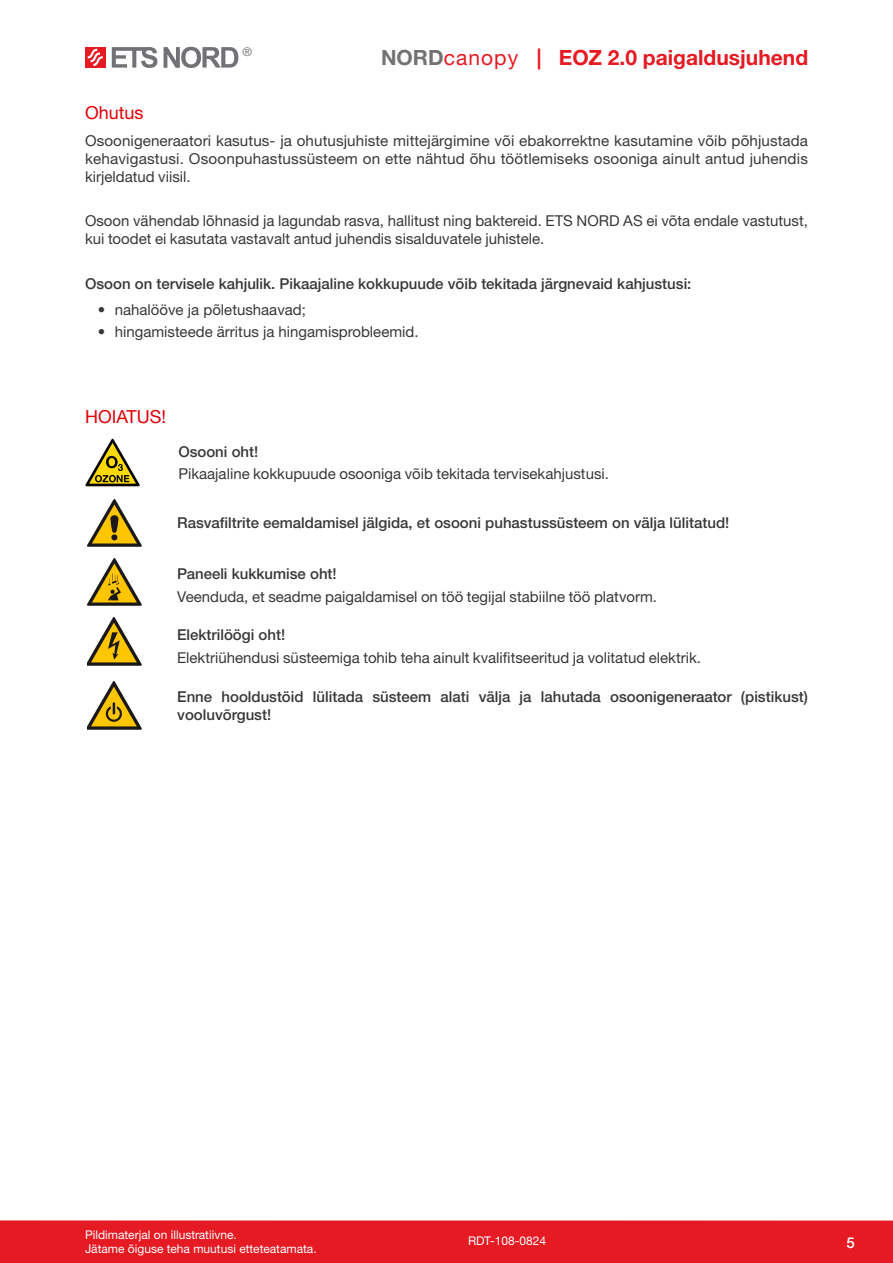
<style>
.page{position:relative;width:893px;height:1263px;background:#fff}
.page>*{position:absolute;margin:0;border:0;box-sizing:border-box;transform-origin:0 0}
.t1{font:700 21px "Helvetica Neue LTW1 G";color:#e51a23}
.Pealkiri{font:18px "Helvetica Neue LTW1 G";color:#e10008}
.Tekst{font:15px/18px "Helvetica Neue LTW1 G";color:#383839;text-align:justify}
.Näidis{font:500 15px/18px "Helvetica Neue LTW1 G";color:#383839}
.t2{font:500 15px "Helvetica Neue LTW1 G";color:#fff}
.t3{font:12px/14.4px "Helvetica Neue LTW1 G";color:#fff}
.t4{font:12px "Helvetica Neue LTW1 G";color:#737272}
.s1{color:#727272}
.s2{font-weight:400}
</style>
<div class="page">
<div style="left:0;top:1220px;width:893px;height:43px;background:#e51a23"></div>
<div style="left:85px;top:47px;width:21px;height:21px;background:#e51a23"></div>
<svg style="left:112px;top:47px;width:45px;height:21px"></svg>
<svg style="left:164px;top:47px;width:74px;height:21px"></svg>
<svg style="left:88px;top:49px;width:15px;height:17px"></svg>
<svg style="left:86px;top:440px;width:54px;height:46px"></svg>
<img style="left:87px;top:499px;width:55px;height:48px">
<img style="left:87px;top:558px;width:55px;height:48px">
<img style="left:87px;top:681px;width:54px;height:48px">
<img style="left:87px;top:618px;width:54px;height:48px">
<p class="t4" style="left:242px;top:44px;width:11px">®</p>
<h1 class="t1" style="left:381px;top:44px;width:429px"><span class="s1">NORD</span><span class="s2">canopy</span> | EOZ 2.0 paigaldusjuhend</h1>
<p class="Pealkiri" style="left:85px;top:102px;width:60px">Ohutus</p>
<p class="Tekst" style="left:85px;top:131px;width:724px">Osoonigeneraatori kasutus- ja ohutusjuhiste mittejärgimine või ebakorrektne kasutamine võib põhjustada kehavigastusi. Osoonpuhastussüsteem on ette nähtud õhu töötlemiseks osooniga ainult antud juhendis kirjeldatud viisil.</p>
<p class="Tekst" style="left:85px;top:212px;width:724px">Osoon vähendab lõhnasid ja lagundab rasva, hallitust ning baktereid. ETS NORD AS ei võta endale vastutust, kui toodet ei kasutata vastavalt antud juhendis sisalduvatele juhistele.</p>
<p class="Näidis" style="left:85px;top:274px;width:608px">Osoon on tervisele kahjulik. Pikaajaline kokkupuude võib tekitada järgnevaid kahjustusi:</p>
<p class="Tekst" style="left:98px;top:301px;width:210px">• nahalööve ja põletushaavad;</p>
<p class="Tekst" style="left:98px;top:323px;width:322px">• hingamisteede ärritus ja hingamisprobleemid.</p>
<p class="Pealkiri" style="left:85px;top:406px;width:83px">HOIATUS!</p>
<p class="Näidis" style="left:178px;top:442px;width:82px">Osooni oht!</p>
<p class="Tekst" style="left:178px;top:465px;width:432px">Pikaajaline kokkupuude osooniga võib tekitada tervisekahjustusi.</p>
<p class="Näidis" style="left:177px;top:514px;width:554px">Rasvafiltrite eemaldamisel jälgida, et osooni puhastussüsteem on välja lülitatud!</p>
<p class="Näidis" style="left:177px;top:565px;width:161px">Paneeli kukkumise oht!</p>
<p class="Tekst" style="left:177px;top:587px;width:481px">Veenduda, et seadme paigaldamisel on töö tegijal stabiilne töö platvorm.</p>
<p class="Näidis" style="left:177px;top:626px;width:110px">Elektrilöögi oht!</p>
<p class="Tekst" style="left:177px;top:648px;width:525px">Elektriühendusi süsteemiga tohib teha ainult kvalifitseeritud ja volitatud elektrik.</p>
<p class="Näidis" style="left:177px;top:687px;width:632px">Enne hooldustöid lülitada süsteem alati välja ja lahutada osoonigeneraator (pistikust) vooluvõrgust!</p>
<p class="t3" style="left:85px;top:1227px;width:233px">Pildimaterjal on illustratiivne.<br>Jätame õiguse teha muutusi etteteatamata.</p>
<p class="t3" style="left:468px;top:1233px;width:80px">RDT-108-0824</p>
<p class="t2" style="left:846px;top:1233px;width:10px">5</p>
</div>
